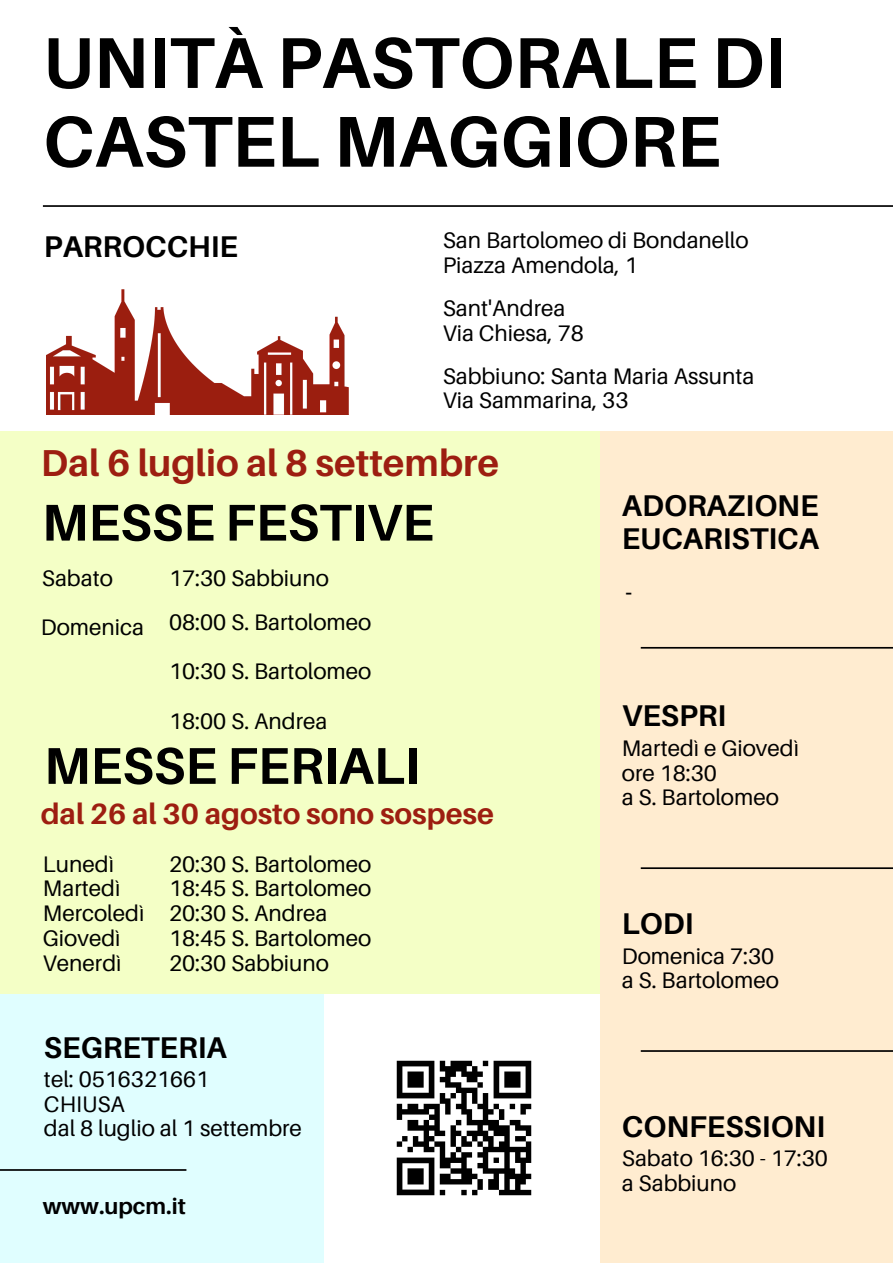
<style>
.page{position:relative;width:893px;height:1263px;background:#fff}
.page>*{position:absolute;margin:0;border:0;box-sizing:border-box;transform-origin:0 0}
.t1{font:700 72px/78.8px "Aileron";color:#000}
.t2{font:700 51.75px "Aileron";color:#000}
.t3{font:700 37.5px "Aileron";color:#9d1e11}
.t4{font:700 30px/32.6px "Aileron";color:#000}
.t5{font:700 29.25px "Aileron";color:#9d1e11}
.t6{font:22.5px "Aileron";color:#000}
.t7{font:700 22.5px "Aileron";color:#000}
</style>
<div class="page">
<div style="left:0;top:431px;width:600px;height:563px;background:#f4ffc6"></div>
<div style="left:0;top:994px;width:324px;height:269px;background:#e0feff"></div>
<div style="left:600px;top:431px;width:293px;height:832px;background:#ffecd0"></div>
<hr style="left:43px;top:205px;width:850px;height:2px;background:#000">
<hr style="left:641px;top:647px;width:252px;height:2px;background:#000">
<img style="left:396px;top:1060px;width:136px;height:136px">
<hr style="left:641px;top:867px;width:252px;height:2px;background:#000">
<hr style="left:641px;top:1050px;width:252px;height:2px;background:#000">
<hr style="left:0;top:1169px;width:186px;height:2px;background:#000">
<img style="left:46px;top:205px;width:302px;height:210px">
<p class="t1" style="left:43px;top:22px;width:744px">UNITÀ PASTORALE DI<br>CASTEL MAGGIORE</p>
<p class="t4" style="left:44px;top:229px;width:196px">PARROCCHIE</p>
<p class="t6" style="left:443px;top:226px;width:307px">San Bartolomeo di Bondanello</p>
<h4 class="t6" style="left:443px;top:251px;width:197px">Piazza Amendola, 1</h4>
<h2 class="t6" style="left:443px;top:294px;width:124px">Sant'Andrea</h2>
<p class="t6" style="left:443px;top:319px;width:143px">Via Chiesa, 78</p>
<p class="t6" style="left:443px;top:362px;width:313px">Sabbiuno: Santa Maria Assunta</p>
<p class="t6" style="left:443px;top:386px;width:187px">Via Sammarina, 33</p>
<p class="t3" style="left:41px;top:440px;width:460px">Dal 6 luglio al 8 settembre</p>
<p class="t2" style="left:42px;top:490px;width:393px">MESSE FESTIVE</p>
<p class="t6" style="left:42px;top:564px;width:73px">Sabato</p>
<p class="t6" style="left:41px;top:613px;width:105px">Domenica</p>
<h2 class="t6" style="left:169px;top:564px;width:161px">17:30 Sabbiuno</h2>
<h5 class="t6" style="left:169px;top:608px;width:204px">08:00 S. Bartolomeo</h5>
<p class="t6" style="left:169px;top:658px;width:204px">10:30 S. Bartolomeo</p>
<p class="t6" style="left:169px;top:707px;width:160px">18:00 S. Andrea</p>
<p class="t2" style="left:44px;top:734px;width:377px">MESSE FERIALI</p>
<p class="t5" style="left:41px;top:796px;width:455px">dal 26 al 30 agosto sono sospese</p>
<p class="t6" style="left:43px;top:850px;width:73px">Lunedì</p>
<p class="t6" style="left:43px;top:874px;width:79px">Martedì</p>
<p class="t6" style="left:43px;top:899px;width:103px">Mercoledì</p>
<p class="t6" style="left:43px;top:924px;width:79px">Giovedì</p>
<p class="t6" style="left:43px;top:949px;width:80px">Venerdì</p>
<p class="t6" style="left:169px;top:850px;width:204px">20:30 S. Bartolomeo</p>
<p class="t6" style="left:169px;top:874px;width:204px">18:45 S. Bartolomeo</p>
<p class="t6" style="left:169px;top:899px;width:160px">20:30 S. Andrea</p>
<p class="t6" style="left:169px;top:924px;width:204px">18:45 S. Bartolomeo</p>
<p class="t6" style="left:169px;top:949px;width:161px">20:30 Sabbiuno</p>
<p class="t4" style="left:44px;top:1031px;width:184px">SEGRETERIA</p>
<p class="t6" style="left:44px;top:1065px;width:167px">tel: 0516321661</p>
<p class="t6" style="left:44px;top:1090px;width:82px">CHIUSA</p>
<h3 class="t6" style="left:44px;top:1114px;width:259px">dal 8 luglio al 1 settembre</h3>
<h4 class="t7" style="left:43px;top:1192px;width:144px">www.upcm.it</h4>
<h6 class="t4" style="left:622px;top:489px;width:199px">ADORAZIONE<br>EUCARISTICA</h6>
<h4 class="t7" style="left:625px;top:578px;width:8px">-</h4>
<p class="t4" style="left:622px;top:699px;width:106px">VESPRI</p>
<h4 class="t6" style="left:622px;top:734px;width:179px">Martedì e Giovedì</h4>
<p class="t6" style="left:622px;top:759px;width:96px">ore 18:30</p>
<h4 class="t6" style="left:622px;top:784px;width:159px">a S. Bartolomeo</h4>
<p class="t4" style="left:622px;top:906px;width:73px">LODI</p>
<p class="t6" style="left:622px;top:942px;width:154px">Domenica 7:30</p>
<p class="t6" style="left:622px;top:966px;width:159px">a S. Bartolomeo</p>
<h4 class="t4" style="left:622px;top:1109px;width:205px">CONFESSIONI</h4>
<p class="t6" style="left:622px;top:1144px;width:208px">Sabato 16:30 - 17:30</p>
<p class="t6" style="left:622px;top:1169px;width:116px">a Sabbiuno</p>
</div>
